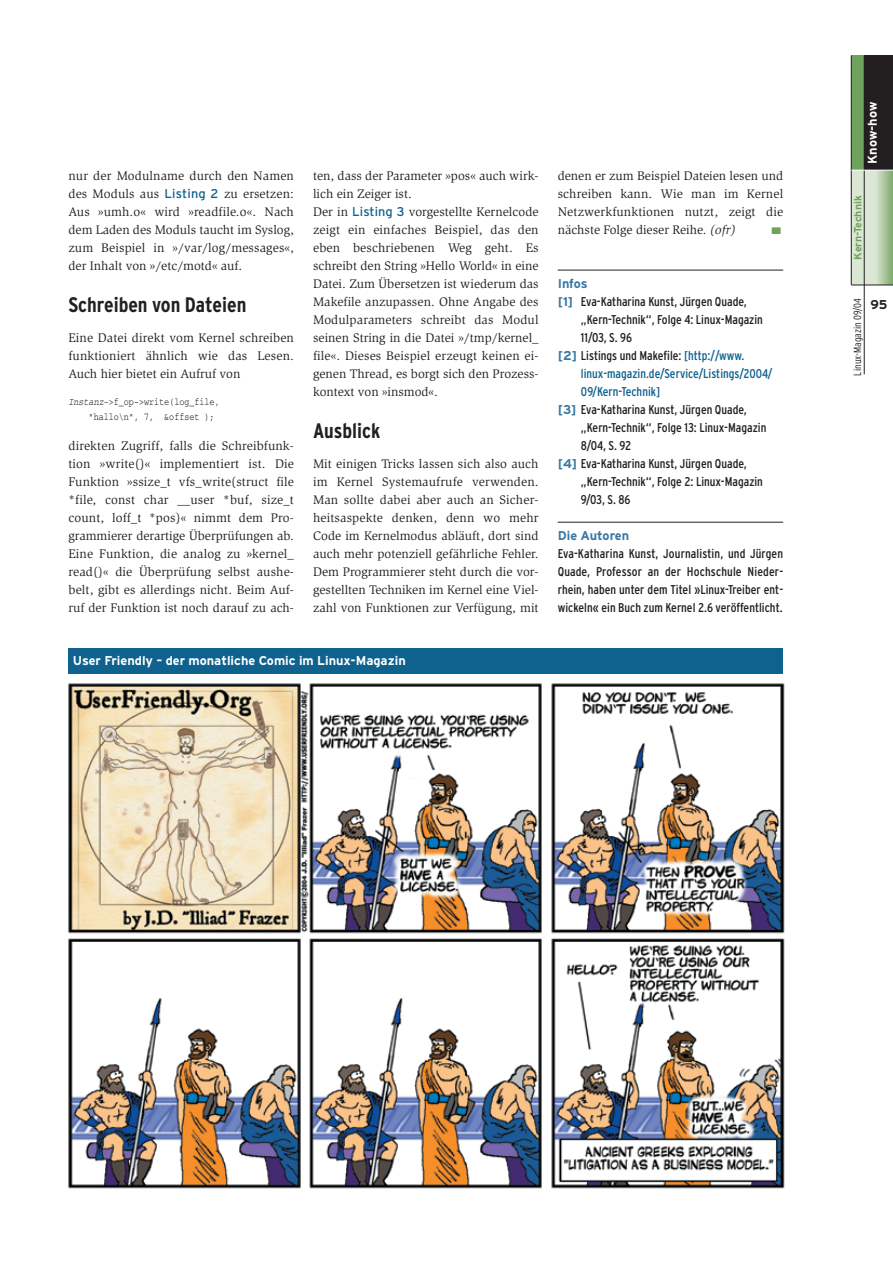
<style>
.page{position:relative;width:893px;height:1262px;background:#fff}
.page>*{position:absolute;margin:0;border:0;box-sizing:border-box;transform-origin:0 0}
.t1{font:700 condensed 21px "Interstate";color:#231f20}
.t2{font:12.75px/18px "Slimbach";color:#231f20;text-align:justify}
.t3{font:condensed 12.75px/18px "Interstate";color:#231f20;text-align:justify}
.t4{font:condensed 12.75px "Interstate";color:#0f618e}
.t5{font:700 12.75px "Interstate";color:#fff}
.t6{font:700 12.75px "Interstate";letter-spacing:-.005em;color:#3978a3}
.t7{font:700 12.75px "Interstate";color:#231f20}
.t8{font:10.5px/15px "Courier";color:#231f20;scale:.8 1}
.t9{font:300 condensed 10.5px "Interstate";color:#231f20}
.t10{font:700 10.5px "Interstate";color:#6fa35d}
.t11{font:9.6px "Zapf Dingbats";color:#6fa35d;scale:1.33 1}
.s1{font-family:"Interstate";color:#0f618e}
.s2{font-style:italic}
.s3{font-weight:700;font-stretch:normal;color:#3978a3}
.s4{color:#0f618e}
</style>
<div class="page">
<div style="left:851px;top:55px;width:41px;height:230px;background:#6fa35d"></div>
<div style="left:864px;top:55px;width:28px;height:115px;background:#231f20"></div>
<div style="left:851px;top:170px;width:25px;height:115px;background:#dce6d5"></div>
<svg style="left:876px;top:171px;width:16px;height:114px;background:#adc7a1"></svg>
<hr style="left:851px;top:55px;width:1px;height:230px;background:#231f20">
<hr style="left:863px;top:55px;width:1px;height:319px;background:#231f20">
<hr style="left:851px;top:170px;width:41px;height:1px;background:#fff">
<hr style="left:851px;top:285px;width:41px;height:1px;background:#231f20">
<hr style="left:557px;top:270px;width:226px;height:1px;background:#231f20">
<hr style="left:557px;top:522px;width:226px;height:1px;background:#231f20">
<div style="left:68px;top:648px;width:715px;height:26px;background:#0f618e"></div>
<img style="left:68px;top:683px;width:717px;height:506px">
<p class="t2" style="left:68px;top:168px;width:227px">nur der Modulname durch den Namen des Moduls aus <span class="s1">Listing 2</span> zu ersetzen:<br>Aus »umh.o« wird »readfile.o«. Nach dem Laden des Moduls taucht im Syslog, zum Beispiel in »/var/log/messages«, der Inhalt von »/etc/motd« auf.</p>
<h1 class="t1" style="left:68px;top:297px;width:179px">Schreiben von Dateien</h1>
<p class="t2" style="left:68px;top:330px;width:227px">Eine Datei direkt vom Kernel schreiben funktioniert ähnlich wie das Lesen.<br>Auch hier bietet ein Aufruf von</p>
<p class="t8" style="left:89px;top:395px;width:165px;text-indent:-20px"><span class="s2">Instanz</span>-&gt;f_op-&gt;write(log_file, "hallo\n", 7, &amp;offset );</p>
<p class="t2" style="left:68px;top:438px;width:227px">direkten Zugriff, falls die Schreibfunk&shy;tion »write()« implementiert ist. Die Funktion »ssize_t vfs_write(struct file *file, const char __user *buf, size_t count, loff_t *pos)« nimmt dem Pro&shy;grammierer derartige Überprüfungen ab.<br>Eine Funktion, die analog zu »kernel_ read()« die Überprüfung selbst aushe&shy;belt, gibt es allerdings nicht. Beim Auf&shy;ruf der Funktion ist noch darauf zu ach-</p>
<p class="t2" style="left:313px;top:168px;width:227px;text-align:left">ten, dass der Parameter »pos« auch wirk&shy;lich ein Zeiger ist.<br>Der in <span class="s1">Listing 3</span> vorgestellte Kernelcode zeigt ein einfaches Beispiel, das den eben beschriebenen Weg geht. Es schreibt den String »Hello World« in eine Datei. Zum Übersetzen ist wiederum das Makefile anzupassen. Ohne Angabe des Modulparameters schreibt das Modul seinen String in die Datei »/tmp/kernel_ file«. Dieses Beispiel erzeugt keinen ei&shy;genen Thread, es borgt sich den Prozess&shy;kontext von »insmod«.</p>
<h1 class="t1" style="left:313px;top:423px;width:69px">Ausblick</h1>
<p class="t2" style="left:313px;top:456px;width:227px">Mit einigen Tricks lassen sich also auch im Kernel Systemaufrufe verwenden.<br>Man sollte dabei aber auch an Sicher&shy;heitsaspekte denken, denn wo mehr Code im Kernelmodus abläuft, dort sind auch mehr potenziell gefährliche Fehler.<br>Dem Programmierer steht durch die vor&shy;gestellten Techniken im Kernel eine Viel&shy;zahl von Funktionen zur Verfügung, mit</p>
<p class="t5" style="left:73px;top:655px;width:334px">User Friendly – der monatliche Comic im Linux-Magazin</p>
<p class="t2" style="left:557px;top:168px;width:227px">denen er zum Beispiel Dateien lesen und schreiben kann. Wie man im Kernel Netzwerkfunktionen nutzt, zeigt die nächste Folge dieser Reihe. <span class="s2">(ofr)</span></p>
<p class="t11" style="left:771px;top:225px;width:9px">■</p>
<p class="t6" style="left:557px;top:279px;width:31px">Infos</p>
<p class="t3" style="left:557px;top:294px;width:191px"><span class="s3">[1]</span> Eva-Katharina Kunst, Jürgen Quade,</p>
<p class="t3" style="left:581px;top:312px;width:183px">„Kern-Technik“, Folge 4: Linux-Magazin</p>
<p class="t3" style="left:581px;top:330px;width:53px">11/03, S. 96</p>
<p class="t3" style="left:557px;top:348px;width:188px"><span class="s3">[2]</span> Listings und Makefile: <span class="s4">[http://www.</span></p>
<p class="t4" style="left:581px;top:369px;width:193px">linux-magazin.de/Service/Listings/2004/</p>
<p class="t4" style="left:581px;top:387px;width:81px">09/Kern-Technik]</p>
<p class="t3" style="left:557px;top:402px;width:191px"><span class="s3">[3]</span> Eva-Katharina Kunst, Jürgen Quade,</p>
<p class="t3" style="left:581px;top:420px;width:187px">„Kern-Technik“, Folge 13: Linux-Magazin</p>
<p class="t3" style="left:581px;top:438px;width:52px">8/04, S. 92</p>
<p class="t3" style="left:557px;top:456px;width:191px"><span class="s3">[4]</span> Eva-Katharina Kunst, Jürgen Quade,</p>
<p class="t3" style="left:581px;top:474px;width:183px">„Kern-Technik“, Folge 2: Linux-Magazin</p>
<p class="t3" style="left:581px;top:492px;width:51px">9/03, S. 86</p>
<p class="t6" style="left:557px;top:531px;width:73px">Die Autoren</p>
<p class="t3" style="left:557px;top:546px;width:227px">Eva-Katharina Kunst, Journalistin, und Jürgen Quade, Professor an der Hochschule Nieder&shy;rhein, haben unter dem Titel »Linux-Treiber ent&shy;wickeln« ein Buch zum Kernel 2.6 veröffentlicht.</p>
<p class="t5" style="left:867px;top:164px;width:63px;rotate:-90deg">Know-how</p>
<p class="t10" style="left:853px;top:259px;width:65px;rotate:-90deg">Kern-Technik</p>
<p class="t9" style="left:853px;top:375px;width:79px;rotate:-90deg">Linux-Magazin 09/04</p>
<p class="t7" style="left:870px;top:300px;width:18px">95</p>
</div>
